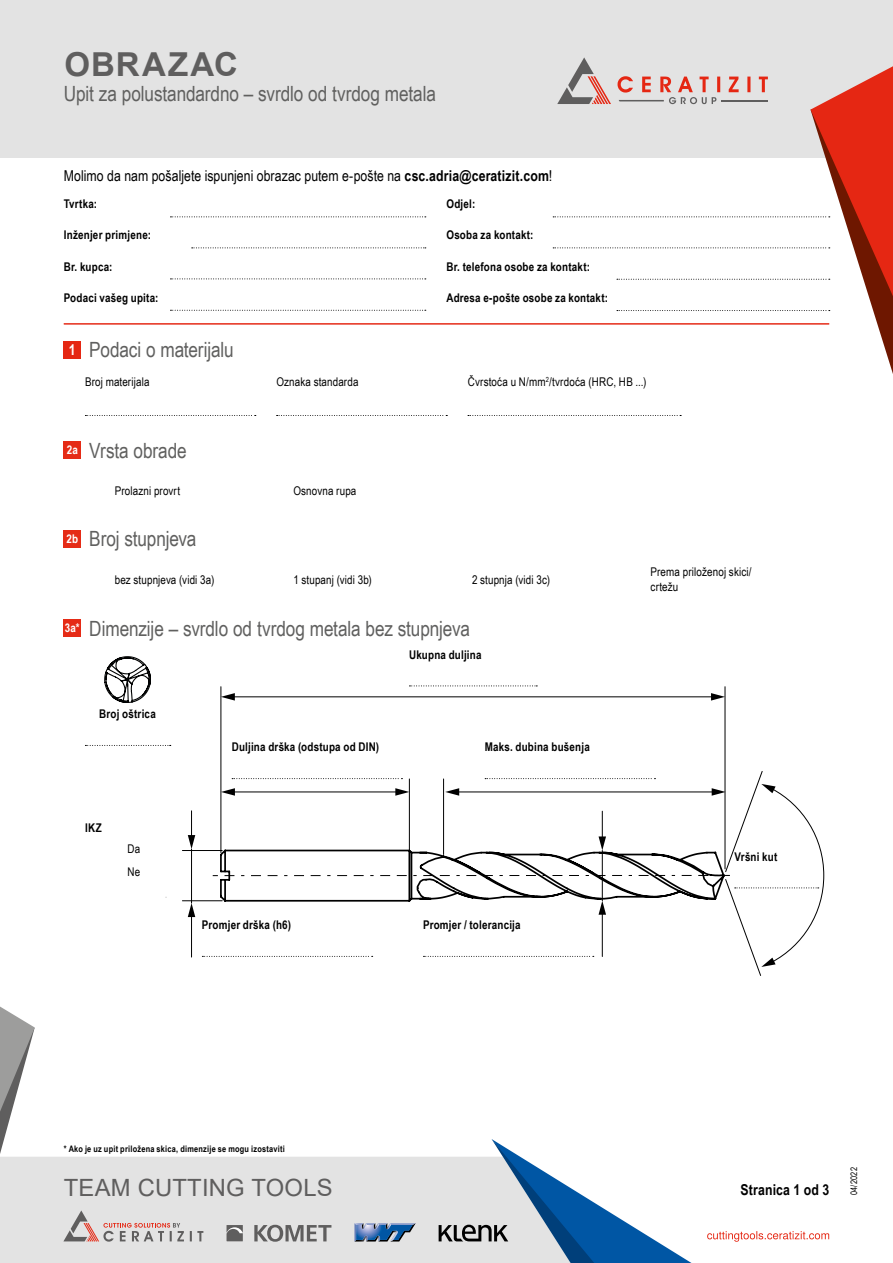
<style>
.page{position:relative;width:893px;height:1263px;background:#fff}
.page>*{position:absolute;margin:0;border:0;box-sizing:border-box;transform-origin:0 0}
.t1{font:700 33px "Arial";letter-spacing:.05em;color:#5f5e5e}
.t2{font:23.85px "Arial";letter-spacing:.01em;color:#5f5e5e}
.t3{font:21px "Arial Narrow";letter-spacing:-.005em;color:#60605f}
.t4{font:15px "Arial Narrow";color:#000}
.t5{font:700 15px "Arial Narrow";letter-spacing:.01em;color:#000}
.t6{font:700 12px "Arial Narrow";letter-spacing:.015em;color:#000}
.t7{font:12px/23.4px "Arial Narrow";letter-spacing:.01em;color:#000}
.t8{font:700 9px "Arial Narrow";letter-spacing:.025em;color:#000}
.t9{font:9px "Arial Narrow";letter-spacing:.025em;color:#000}
.s1{font-weight:700}
.s2{font-weight:700;font-size:15px;color:#fff}
</style>
<div class="page">
<div style="left:0;top:0;width:893px;height:157px;background:#e3e3e3"></div>
<div style="left:35px;top:1157px;width:404px;height:106px;background:#e3e3e3"></div>
<svg style="left:63px;top:1210px;width:140px;height:31px;background:#d2c8c8"></svg>
<svg style="left:254px;top:1225px;width:77px;height:17px"></svg>
<svg style="left:226px;top:1225px;width:17px;height:16px"></svg>
<svg style="left:354px;top:1223px;width:62px;height:18px"></svg>
<svg style="left:0;top:1006px;width:35px;height:257px"></svg>
<svg style="left:439px;top:1139px;width:390px;height:124px"></svg>
<svg style="left:170px;top:310px;width:256px;height:1px"></svg>
<svg style="left:170px;top:279px;width:256px;height:1px"></svg>
<svg style="left:192px;top:247px;width:234px;height:1px"></svg>
<svg style="left:170px;top:216px;width:256px;height:1px"></svg>
<hr style="left:725px;top:687px;width:1px;height:182px;background:#000">
<hr style="left:220px;top:687px;width:1px;height:166px;background:#000">
<hr style="left:232px;top:696px;width:482px;height:1px;background:#000">
<svg style="left:221px;top:693px;width:14px;height:8px"></svg>
<svg style="left:711px;top:693px;width:14px;height:8px"></svg>
<hr style="left:191px;top:914px;width:1px;height:43px;background:#000">
<svg style="left:188px;top:903px;width:7px;height:14px"></svg>
<hr style="left:191px;top:849px;width:1px;height:54px;background:#000">
<svg style="left:188px;top:811px;width:7px;height:38px"></svg>
<svg style="left:202px;top:778px;width:623px;height:189px"></svg>
<svg style="left:409px;top:685px;width:128px;height:1px"></svg>
<svg style="left:104px;top:656px;width:47px;height:47px"></svg>
<hr style="left:64px;top:324px;width:765px;height:1px;background:#e52713">
<div style="left:64px;top:620px;width:17px;height:17px;background:#e52b16"></div>
<div style="left:64px;top:441px;width:17px;height:17px;background:#e52b16"></div>
<svg style="left:85px;top:745px;width:86px;height:1px"></svg>
<div style="left:64px;top:341px;width:17px;height:17px;background:#e52713"></div>
<svg style="left:85px;top:415px;width:171px;height:1px"></svg>
<svg style="left:277px;top:415px;width:170px;height:1px"></svg>
<svg style="left:468px;top:57px;width:425px;height:359px"></svg>
<div style="left:64px;top:530px;width:17px;height:17px;background:#e52b16"></div>
<h1 class="t1" style="left:64px;top:41px;width:175px">OBRAZAC</h1>
<h3 class="t3" style="left:64px;top:78px;width:374px">Upit za polustandardno – svrdlo od tvrdog metala</h3>
<p class="t4" style="left:64px;top:165px;width:490px">Molimo da nam pošaljete ispunjeni obrazac putem e-pošte na <span class="s1">csc.adria@ceratizit.com</span>!</p>
<p class="t6" style="left:64px;top:195px;width:35px">Tvrtka:</p>
<p class="t6" style="left:446px;top:195px;width:30px">Odjel:</p>
<p class="t6" style="left:64px;top:226px;width:89px">Inženjer primjene:</p>
<p class="t6" style="left:446px;top:226px;width:89px">Osoba za kontakt:</p>
<p class="t6" style="left:64px;top:257px;width:50px">Br. kupca:</p>
<p class="t6" style="left:446px;top:257px;width:145px">Br. telefona osobe za kontakt:</p>
<p class="t6" style="left:64px;top:288px;width:96px">Podaci vašeg upita:</p>
<p class="t6" style="left:446px;top:289px;width:163px">Adresa e-pošte osobe za kontakt:</p>
<h3 class="t3" style="left:69px;top:334px;width:166px"><span class="s2">1</span> Podaci o materijalu</h3>
<p class="t7" style="left:85px;top:369px;width:66px">Broj materijala</p>
<p class="t7" style="left:276px;top:369px;width:84px">Oznaka standarda</p>
<p class="t7" style="left:468px;top:369px;width:180px">Čvrstoća u N/mm<sup>2</sup>/tvrdoća (HRC, HB ...)</p>
<h3 class="t3" style="left:67px;top:435px;width:121px"><sup>2a</sup> Vrsta obrade</h3>
<p class="t7" style="left:115px;top:478px;width:67px">Prolazni provrt</p>
<p class="t7" style="left:293px;top:478px;width:65px">Osnovna rupa</p>
<h3 class="t3" style="left:66px;top:524px;width:132px"><sup>2b</sup> Broj stupnjeva</h3>
<p class="t7" style="left:115px;top:567px;width:101px">bez stupnjeva (vidi 3a)</p>
<p class="t7" style="left:293px;top:567px;width:80px">1 stupanj (vidi 3b)</p>
<p class="t7" style="left:472px;top:567px;width:80px">2 stupnja (vidi 3c)</p>
<p class="t7" style="left:651px;top:564px;width:103px;line-height:14.4px">Prema priloženoj skici/ crtežu</p>
<h3 class="t3" style="left:65px;top:613px;width:407px"><sup>3a*</sup> Dimenzije – svrdlo od tvrdog metala bez stupnjeva</h3>
<p class="t6" style="left:99px;top:705px;width:58px">Broj oštrica</p>
<p class="t6" style="left:85px;top:819px;width:18px">IKZ</p>
<p class="t7" style="left:128px;top:836px;width:14px">Da<br>Ne</p>
<p class="t6" style="left:409px;top:645px;width:74px">Ukupna duljina</p>
<p class="t6" style="left:232px;top:738px;width:149px">Duljina drška (odstupa od DIN)</p>
<p class="t6" style="left:485px;top:738px;width:107px">Maks. dubina bušenja</p>
<p class="t6" style="left:202px;top:916px;width:91px">Promjer drška (h6)</p>
<p class="t6" style="left:423px;top:916px;width:99px">Promjer / tolerancija</p>
<p class="t6" style="left:734px;top:847px;width:44px">Vršni kut</p>
<p class="t8" style="left:64px;top:1141px;width:223px">* Ako je uz upit priložena skica, dimenzije se mogu izostaviti</p>
<h2 class="t2" style="left:64px;top:1171px;width:270px">TEAM CUTTING TOOLS</h2>
<p class="t5" style="left:741px;top:1179px;width:90px">Stranica 1 od 3</p>
<p class="t9" style="left:847px;top:1195px;width:30px;rotate:-90deg">04/2022</p>
</div>
